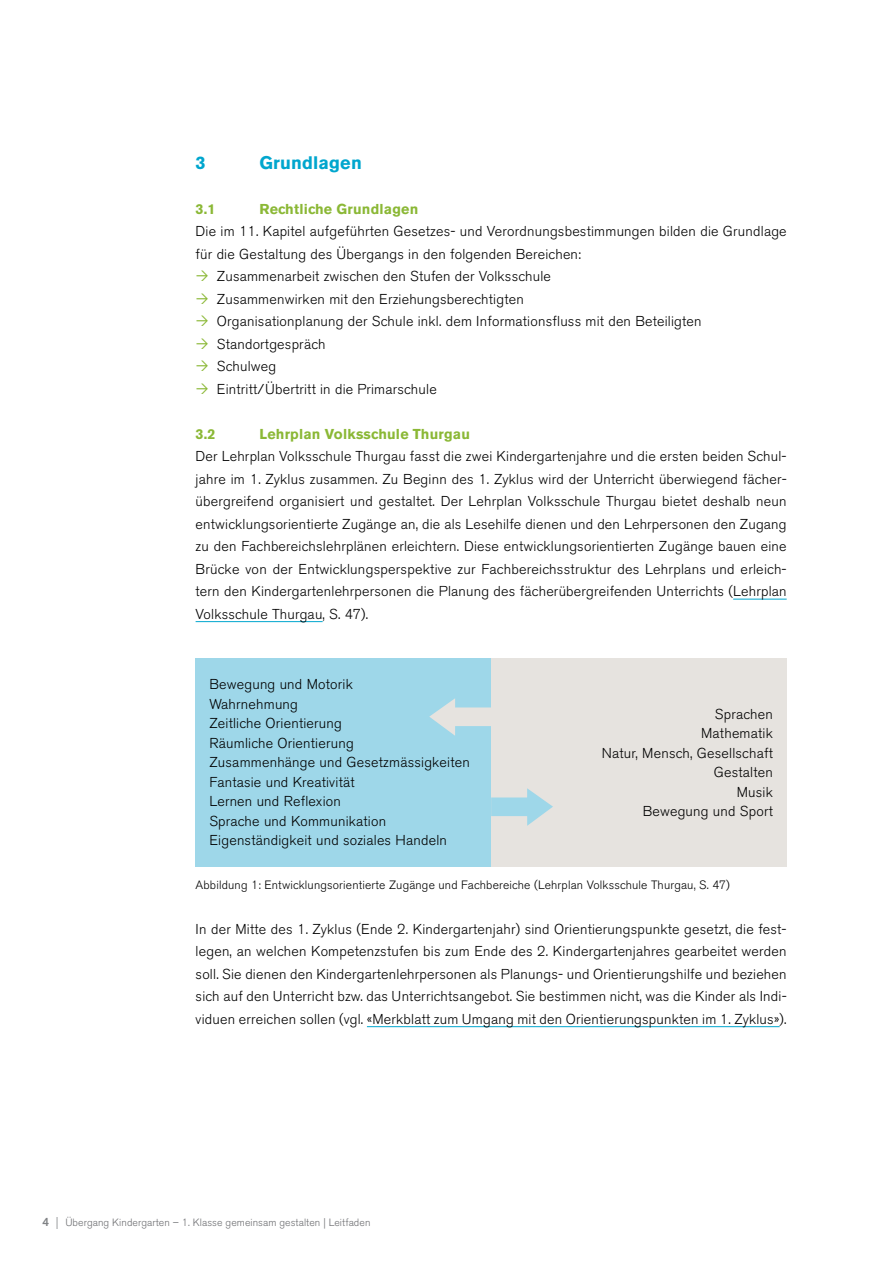
<style>
.page{position:relative;width:893px;height:1263px;background:#fff}
.page>*{position:absolute;margin:0;border:0;box-sizing:border-box;transform-origin:0 0}
.t1{font:700 18px "Akzidenz Grotesk BE";letter-spacing:.01em;color:#00a6ce}
.t2{font:300 14.25px/19.5px "Akzidenz Grotesk BE";letter-spacing:.015em;color:#000;text-align:justify}
.t3{font:700 14.25px "Akzidenz Grotesk BE";letter-spacing:.015em;color:#8bb836}
.t4{font:300 12px "Akzidenz Grotesk BE";letter-spacing:.015em;color:#000}
.t5{font:300 10.5px "Akzidenz Grotesk BE";letter-spacing:.005em;color:#6d6e71}
.s1{font-weight:500;font-size:12px;color:#808285}
.s2{font-size:12px;color:#808285}
</style>
<div class="page">
<hr style="left:733px;top:599px;width:54px;height:1px;background:#00a6ce">
<hr style="left:196px;top:621px;width:127px;height:1px;background:#00a6ce">
<hr style="left:367px;top:1026px;width:413px;height:1px;background:#00a6ce">
<div style="left:196px;top:658px;width:591px;height:208px;background:#9ed7e9"></div>
<div style="left:491px;top:658px;width:296px;height:208px;background:#e6e3df"></div>
<svg style="left:429px;top:698px;width:62px;height:38px"></svg>
<svg style="left:491px;top:788px;width:62px;height:38px"></svg>
<p class="t1" style="left:196px;top:152px;width:12px">3</p>
<p class="t1" style="left:259px;top:152px;width:104px">Grundlagen</p>
<p class="t3" style="left:196px;top:200px;width:22px">3.1</p>
<p class="t3" style="left:259px;top:200px;width:160px">Rechtliche Grundlagen</p>
<p class="t2" style="left:196px;top:222px;width:593px">Die im 11. Kapitel aufgeführten Gesetzes- und Verordnungsbestimmungen bilden die Grundlage</p>
<p class="t2" style="left:196px;top:244px;width:387px">für die Gestaltung des Übergangs in den folgenden Bereichen:</p>
<p class="t2" style="left:217px;top:267px;width:336px">Zusammenarbeit zwischen den Stufen der Volksschule</p>
<p class="t2" style="left:217px;top:289px;width:308px">Zusammenwirken mit den Erziehungsberechtigten</p>
<p class="t2" style="left:217px;top:312px;width:486px">Organisationplanung der Schule inkl. dem Informationsfluss mit den Beteiligten</p>
<p class="t2" style="left:217px;top:334px;width:110px">Standortgespräch</p>
<p class="t2" style="left:217px;top:357px;width:61px">Schulweg</p>
<p class="t2" style="left:217px;top:379px;width:221px">Eintritt/Übertritt in die Primarschule</p>
<p class="t3" style="left:196px;top:425px;width:22px">3.2</p>
<p class="t3" style="left:259px;top:425px;width:212px">Lehrplan Volksschule Thurgau</p>
<p class="t2" style="left:196px;top:445px;width:593px;line-height:22.5px">Der Lehrplan Volksschule Thurgau fasst die zwei Kindergartenjahre und die ersten beiden Schul&shy;jahre im 1. Zyklus zusammen. Zu Beginn des 1. Zyklus wird der Unterricht überwiegend fächer&shy;übergreifend organisiert und gestaltet. Der Lehrplan Volksschule Thurgau bietet deshalb neun entwicklungsorientierte Zugänge an, die als Lesehilfe dienen und den Lehrpersonen den Zugang zu den Fachbereichslehrplänen erleichtern. Diese entwicklungsorientierten Zugänge bauen eine Brücke von der Entwicklungsperspektive zur Fachbereichsstruktur des Lehrplans und erleich&shy;tern den Kindergartenlehrpersonen die Planung des fächerübergreifenden Unterrichts (Lehrplan Volksschule Thurgau, S. 47).</p>
<p class="t2" style="left:209px;top:675px;width:262px;text-align:left">Bewegung und Motorik<br>Wahrnehmung<br>Zeitliche Orientierung<br>Räumliche Orientierung<br>Zusammenhänge und Gesetzmässigkeiten<br>Fantasie und Kreativität<br>Lernen und Reflexion<br>Sprache und Kommunikation<br>Eigenständigkeit und soziales Handeln</p>
<p class="t2" style="left:602px;top:704px;width:172px;text-align:right">Sprachen<br>Mathematik<br>Natur, Mensch, Gesellschaft<br>Gestalten<br>Musik<br>Bewegung und Sport</p>
<p class="t4" style="left:196px;top:878px;width:536px">Abbildung 1: Entwicklungsorientierte Zugänge und Fachbereiche (Lehrplan Volksschule Thurgau, S. 47)</p>
<p class="t2" style="left:196px;top:918px;width:593px;line-height:22.5px">In der Mitte des 1. Zyklus (Ende 2. Kindergartenjahr) sind Orientierungspunkte gesetzt, die fest&shy;legen, an welchen Kompetenzstufen bis zum Ende des 2. Kindergartenjahres gearbeitet werden soll. Sie dienen den Kindergartenlehrpersonen als Planungs- und Orientierungshilfe und beziehen sich auf den Unterricht bzw. das Unterrichtsangebot. Sie bestimmen nicht, was die Kinder als Indi&shy;viduen erreichen sollen (vgl. «Merkblatt zum Umgang mit den Orientierungspunkten im 1. Zyklus»).</p>
<p class="t5" style="left:43px;top:1217px;width:329px"><span class="s1">4</span> <span class="s2">|</span> Übergang Kindergarten – 1. Klasse gemeinsam gestalten | Leitfaden</p>
</div>
